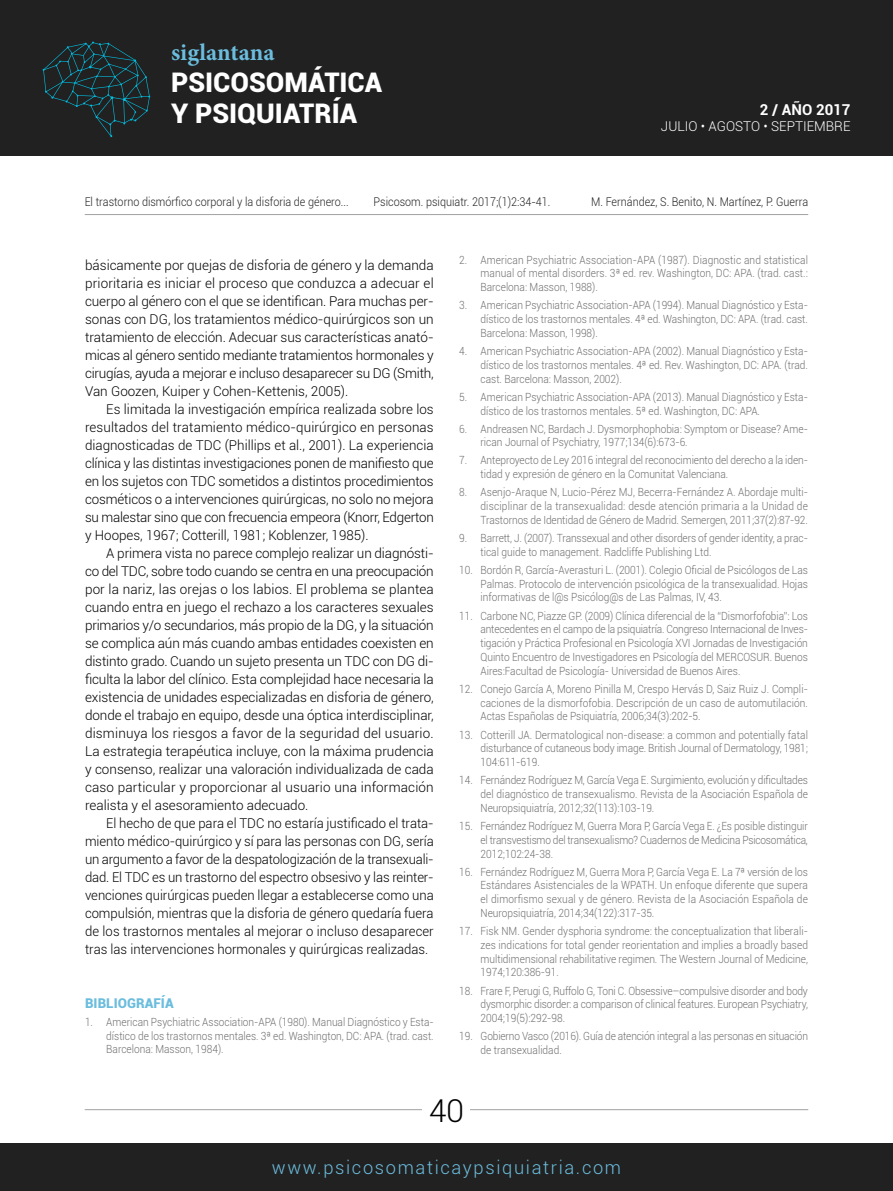
<style>
.page{position:relative;width:893px;height:1191px;background:#fff}
.page>*{position:absolute;margin:0;border:0;box-sizing:border-box;transform-origin:0 0}
.t1{font:300 31.5px "Roboto";color:#000}
.t2{font:900 27px/31.5px "Roboto";color:#fff}
.t3{font:700 24px "Minion Pro";color:#6bbdde}
.t4{font:300 18.3px "Roboto";letter-spacing:.09em;color:#6bbdde}
.t5{font:700 15px "Roboto";color:#fff}
.t6{font:300 13.5px/18px "Roboto";color:#000;text-align:justify}
.t7{font:300 13.5px "Roboto";color:#fff}
.t8{font:900 13.5px "Roboto";color:#6bbdde}
.t9{font:300 12px "Roboto";color:#212121;scale:.9 1}
.t10{font:300 11.25px/13.8px "Roboto";color:#706f6f;text-align:justify;scale:.9 1}
</style>
<div class="page">
<hr style="left:85px;top:214px;width:723px;height:1px;background:#a2a2a2">
<hr style="left:85px;top:1109px;width:723px;height:1px;background:#a2a2a2">
<div style="left:423px;top:1098px;width:47px;height:23px;background:#fff"></div>
<div style="left:0;top:0;width:893px;height:155px;background:#212121"></div>
<div style="left:0;top:1143px;width:893px;height:48px;background:#212121"></div>
<svg style="left:43px;top:41px;width:107px;height:96px"></svg>
<h3 class="t3" style="left:171px;top:35px;width:105px">siglantana</h3>
<h2 class="t2" style="left:171px;top:65px;width:212px">PSICOSOMÁTICA<br>Y PSIQUIATRÍA</h2>
<h3 class="t5" style="left:760px;top:99px;width:92px">2 / AÑO 2017</h3>
<p class="t7" style="left:661px;top:117px;width:191px">JULIO • AGOSTO • SEPTIEMBRE</p>
<p class="t9" style="left:374px;top:194px;width:198px">Psicosom. psiquiatr. 2017;(1)2:34-41.</p>
<p class="t9" style="left:85px;top:194px;width:295px">El trastorno dismórfico corporal y la disforia de género...</p>
<p class="t9" style="left:591px;top:194px;width:243px">M. Fernández, S. Benito, N. Martínez, P. Guerra</p>
<p class="t6" style="left:85px;top:256px;width:350px">básicamente por quejas de disforia de género y la demanda prioritaria es iniciar el proceso que conduzca a adecuar el cuerpo al género con el que se identifican. Para muchas per&shy;sonas con DG, los tratamientos médico-quirúrgicos son un tratamiento de elección. Adecuar sus características anató&shy;micas al género sentido mediante tratamientos hormonales y cirugías, ayuda a mejorar e incluso desaparecer su DG (Smith, Van Goozen, Kuiper y Cohen-Kettenis, 2005).</p>
<p class="t6" style="left:85px;top:400px;width:350px;text-indent:21px">Es limitada la investigación empírica realizada sobre los resultados del tratamiento médico-quirúrgico en personas diagnosticadas de TDC (Phillips et al., 2001). La experiencia clínica y las distintas investigaciones ponen de manifiesto que en los sujetos con TDC sometidos a distintos procedimientos cosméticos o a intervenciones quirúrgicas, no solo no mejora su malestar sino que con frecuencia empeora (Knorr, Edgerton y Hoopes, 1967; Cotterill, 1981; Koblenzer, 1985).</p>
<p class="t6" style="left:85px;top:544px;width:350px;text-indent:21px">A primera vista no parece complejo realizar un diagnósti&shy;co del TDC, sobre todo cuando se centra en una preocupación por la nariz, las orejas o los labios. El problema se plantea cuando entra en juego el rechazo a los caracteres sexuales primarios y/o secundarios, más propio de la DG, y la situación se complica aún más cuando ambas entidades coexisten en distinto grado. Cuando un sujeto presenta un TDC con DG di&shy;ficulta la labor del clínico. Esta complejidad hace necesaria la existencia de unidades especializadas en disforia de género, donde el trabajo en equipo, desde una óptica interdisciplinar, disminuya los riesgos a favor de la seguridad del usuario.<br>La estrategia terapéutica incluye, con la máxima prudencia y consenso, realizar una valoración individualizada de cada caso particular y proporcionar al usuario una información realista y el asesoramiento adecuado.</p>
<p class="t6" style="left:85px;top:814px;width:350px;text-indent:21px">El hecho de que para el TDC no estaría justificado el trata&shy;miento médico-quirúrgico y sí para las personas con DG, sería un argumento a favor de la despatologización de la transexuali&shy;dad. El TDC es un trastorno del espectro obsesivo y las reinter&shy;venciones quirúrgicas pueden llegar a establecerse como una compulsión, mientras que la disforia de género quedaría fuera de los trastornos mentales al mejorar o incluso desaparecer tras las intervenciones hormonales y quirúrgicas realizadas.</p>
<p class="t8" style="left:85px;top:994px;width:90px">BIBLIOGRAFÍA</p>
<p class="t10" style="left:106px;top:1015px;width:365px;text-indent:-21px">1. American Psychiatric Association-APA (1980). Manual Diagnóstico y Esta&shy;dístico de los trastornos mentales. 3ª ed. Washington, DC: APA. (trad. cast.<br>Barcelona: Masson, 1984).</p>
<p class="t10" style="left:480px;top:252px;width:365px;text-indent:-21px">2. American Psychiatric Association-APA (1987). Diagnostic and statistical manual of mental disorders. 3ª ed. rev. Washington, DC: APA. (trad. cast.:<br>Barcelona: Masson, 1988).</p>
<p class="t10" style="left:480px;top:298px;width:365px;text-indent:-21px">3. American Psychiatric Association-APA (1994). Manual Diagnóstico y Esta&shy;dístico de los trastornos mentales. 4ª ed. Washington, DC: APA. (trad. cast.<br>Barcelona: Masson, 1998).</p>
<p class="t10" style="left:480px;top:344px;width:365px;text-indent:-21px">4. American Psychiatric Association-APA (2002). Manual Diagnóstico y Esta&shy;dístico de los trastornos mentales. 4ª ed. Rev. Washington, DC: APA. (trad. cast. Barcelona: Masson, 2002).</p>
<p class="t10" style="left:480px;top:389px;width:365px;text-indent:-21px">5. American Psychiatric Association-APA (2013). Manual Diagnóstico y Esta&shy;dístico de los trastornos mentales. 5ª ed. Washington, DC: APA.</p>
<p class="t10" style="left:480px;top:421px;width:365px;text-indent:-21px">6. Andreasen NC, Bardach J. Dysmorphophobia: Symptom or Disease? Ame&shy;rican Journal of Psychiatry, 1977;134(6):673-6.</p>
<p class="t10" style="left:480px;top:453px;width:365px;text-indent:-21px">7. Anteproyecto de Ley 2016 integral del reconocimiento del derecho a la iden&shy;tidad y expresión de género en la Comunitat Valenciana.</p>
<p class="t10" style="left:480px;top:485px;width:365px;text-indent:-21px">8. Asenjo-Araque N, Lucio-Pérez MJ, Becerra-Fernández A. Abordaje multi&shy;disciplinar de la transexualidad: desde atención primaria a la Unidad de Trastornos de Identidad de Género de Madrid. Semergen, 2011;37(2):87-92.</p>
<p class="t10" style="left:480px;top:531px;width:365px;text-indent:-21px">9. Barrett, J. (2007). Transsexual and other disorders of gender identity, a prac&shy;tical guide to management. Radcliffe Publishing Ltd.</p>
<p class="t10" style="left:480px;top:562px;width:365px;text-indent:-21px">10. Bordón R, García-Averasturi L. (2001). Colegio Oficial de Psicólogos de Las Palmas. Protocolo de intervención psicológica de la transexualidad. Hojas informativas de l@s Psicólog@s de Las Palmas, IV, 43.</p>
<p class="t10" style="left:480px;top:608px;width:365px;text-indent:-21px">11. Carbone NC, Piazze GP. (2009) Clínica diferencial de la “Dismorfofobia”: Los antecedentes en el campo de la psiquiatría. Congreso Internacional de Inves&shy;tigación y Práctica Profesional en Psicología XVI Jornadas de Investigación Quinto Encuentro de Investigadores en Psicología del MERCOSUR. Buenos Aires:Facultad de Psicología- Universidad de Buenos Aires.</p>
<p class="t10" style="left:480px;top:681px;width:365px;text-indent:-21px">12. Conejo García A, Moreno Pinilla M, Crespo Hervás D, Saiz Ruiz J. Compli&shy;caciones de la dismorfofobia. Descripción de un caso de automutilación.<br>Actas Españolas de Psiquiatría, 2006;34(3):202-5.</p>
<p class="t10" style="left:480px;top:727px;width:365px;text-indent:-21px">13. Cotterill JA. Dermatological non-disease: a common and potentially fatal disturbance of cutaneous body image. British Journal of Dermatology, 1981; 104:611-619.</p>
<p class="t10" style="left:480px;top:773px;width:365px;text-indent:-21px">14. Fernández Rodríguez M, García Vega E. Surgimiento, evolución y dificultades del diagnóstico de transexualismo. Revista de la Asociación Española de Neuropsiquiatría, 2012;32(113):103-19.</p>
<p class="t10" style="left:480px;top:818px;width:365px;text-indent:-21px">15. Fernández Rodríguez M, Guerra Mora P, García Vega E. ¿Es posible distinguir el transvestismo del transexualismo? Cuadernos de Medicina Psicosomática, 2012;102:24-38.</p>
<p class="t10" style="left:480px;top:864px;width:365px;text-indent:-21px">16. Fernández Rodríguez M, Guerra Mora P, García Vega E. La 7ª versión de los Estándares Asistenciales de la WPATH. Un enfoque diferente que supera el dimorfismo sexual y de género. Revista de la Asociación Española de Neuropsiquiatría, 2014;34(122):317-35.</p>
<p class="t10" style="left:480px;top:923px;width:365px;text-indent:-21px">17. Fisk NM. Gender dysphoria syndrome: the conceptualization that liberali&shy;zes indications for total gender reorientation and implies a broadly based multidimensional rehabilitative regimen. The Western Journal of Medicine, 1974;120:386-91.</p>
<p class="t10" style="left:480px;top:983px;width:365px;text-indent:-21px">18. Frare F, Perugi G, Ruffolo G, Toni C. Obsessive–compulsive disorder and body dysmorphic disorder: a comparison of clinical features. European Psychiatry, 2004;19(5):292-98.</p>
<p class="t10" style="left:480px;top:1029px;width:365px;text-indent:-21px">19. Gobierno Vasco (2016). Guía de atención integral a las personas en situación de transexualidad.</p>
<h1 class="t1" style="left:429px;top:1088px;width:36px">40</h1>
<h3 class="t4" style="left:272px;top:1154px;width:351px">www.psicosomaticaypsiquiatria.com</h3>
</div>
